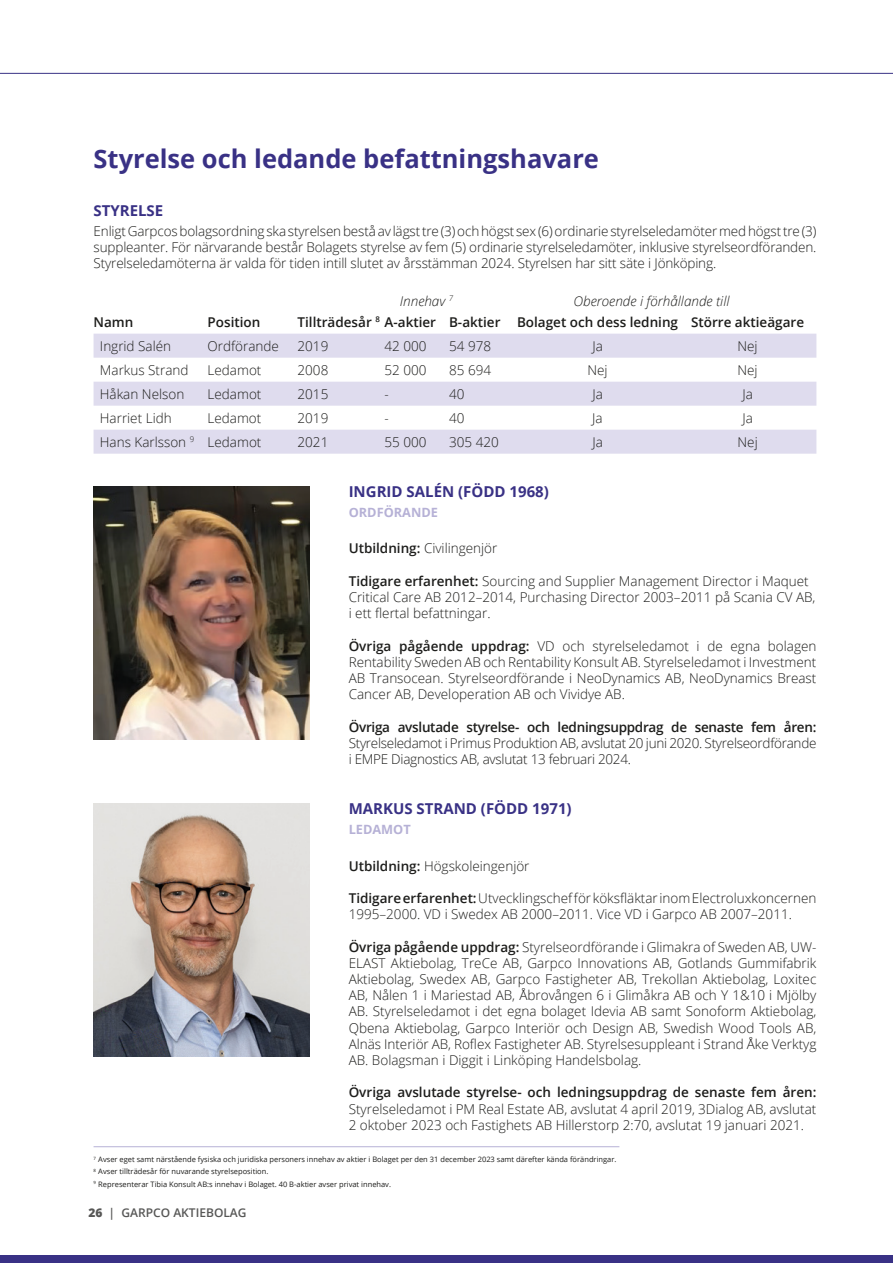
<style>
.page{position:relative;width:893px;height:1263px;background:#fff}
.page>*{position:absolute;margin:0;border:0;box-sizing:border-box;transform-origin:0 0}
.t1{font:700 25.5px "Open Sans";color:#393185}
.t2{font:700 15px "Open Sans";color:#393185}
.t3{font:300 13.5px/16.2px "Open Sans";color:#1d1d1b;text-align:justify}
.t4{font:600 13.5px "Open Sans";color:#1d1d1b}
.t5{font:300 13.5px/16.2px "Open Sans";letter-spacing:-.02em;color:#1d1d1b}
.t6{font:600 13.5px "Open Sans";letter-spacing:-.02em;color:#1d1d1b}
.t7{font:italic 300 13.5px "Open Sans";color:#1d1d1b}
.t8{font:700 12.75px "Open Sans";color:#b6b1d6}
.t9{font:600 12px "Open Sans";color:#575756}
.t10{font:7.5px/12.3px "Open Sans";color:#1d1d1b}
.s1{font-weight:600}
.s2{font-weight:800}
</style>
<div class="page">
<div style="left:0;top:1255px;width:893px;height:8px;background:#393185"></div>
<hr style="left:0;top:73px;width:893px;height:1px;background:#393185">
<div style="left:94px;top:334px;width:722px;height:24px;background:#dfdcee"></div>
<div style="left:94px;top:382px;width:722px;height:24px;background:#dfdcee"></div>
<div style="left:94px;top:430px;width:722px;height:24px;background:#dfdcee"></div>
<img style="left:94px;top:487px;width:216px;height:253px">
<img style="left:94px;top:804px;width:216px;height:253px">
<hr style="left:94px;top:1146px;width:525px;height:1px;background:#b6b1d6">
<h1 class="t1" style="left:94px;top:141px;width:507px">Styrelse och ledande befattningshavare</h1>
<p class="t2" style="left:94px;top:200px;width:71px">STYRELSE</p>
<p class="t3" style="left:94px;top:223px;width:724px">Enligt Garpcos bolagsordning ska styrelsen bestå av lägst tre (3) och högst sex (6) ordinarie styrelseledamöter med högst tre (3) suppleanter. För närvarande består Bolagets styrelse av fem (5) ordinarie styrelseledamöter, inklusive styrelseordföranden.<br>Styrelseledamöterna är valda för tiden intill slutet av årsstämman 2024. Styrelsen har sitt säte i Jönköping.</p>
<p class="t7" style="left:400px;top:291px;width:55px">Innehav <sup>7</sup></p>
<p class="t7" style="left:573px;top:291px;width:158px">Oberoende i förhållande till</p>
<p class="t4" style="left:94px;top:312px;width:41px">Namn</p>
<p class="t4" style="left:208px;top:312px;width:54px">Position</p>
<p class="t4" style="left:298px;top:312px;width:508px">Tillträdesår <sup>8</sup> A-aktier B-aktier Bolaget och dess ledning Större aktieägare</p>
<p class="t3" style="left:100px;top:337px;width:73px">Ingrid Salén</p>
<p class="t3" style="left:208px;top:337px;width:73px">Ordförande</p>
<p class="t3" style="left:298px;top:337px;width:32px">2019</p>
<p class="t3" style="left:385px;top:337px;width:44px">42 000</p>
<p class="t3" style="left:449px;top:337px;width:44px">54 978</p>
<p class="t3" style="left:592px;top:337px;width:12px">Ja</p>
<p class="t3" style="left:737px;top:337px;width:22px">Nej</p>
<p class="t3" style="left:100px;top:361px;width:90px">Markus Strand</p>
<p class="t3" style="left:208px;top:361px;width:55px">Ledamot</p>
<p class="t3" style="left:298px;top:361px;width:32px">2008</p>
<p class="t3" style="left:385px;top:361px;width:44px">52 000</p>
<p class="t3" style="left:449px;top:361px;width:44px">85 694</p>
<p class="t3" style="left:587px;top:361px;width:22px">Nej</p>
<p class="t3" style="left:737px;top:361px;width:22px">Nej</p>
<p class="t3" style="left:100px;top:385px;width:86px">Håkan Nelson</p>
<p class="t3" style="left:208px;top:385px;width:55px">Ledamot</p>
<p class="t3" style="left:298px;top:385px;width:32px">2015</p>
<p class="t3" style="left:385px;top:385px;width:6px">-</p>
<p class="t3" style="left:449px;top:385px;width:17px">40</p>
<p class="t3" style="left:592px;top:385px;width:12px">Ja</p>
<p class="t3" style="left:742px;top:385px;width:12px">Ja</p>
<p class="t3" style="left:100px;top:409px;width:73px">Harriet Lidh</p>
<p class="t3" style="left:208px;top:409px;width:55px">Ledamot</p>
<p class="t3" style="left:298px;top:409px;width:32px">2019</p>
<p class="t3" style="left:385px;top:409px;width:6px">-</p>
<p class="t3" style="left:449px;top:409px;width:17px">40</p>
<p class="t3" style="left:592px;top:409px;width:12px">Ja</p>
<p class="t3" style="left:742px;top:409px;width:12px">Ja</p>
<p class="t3" style="left:100px;top:433px;width:163px">Hans Karlsson <sup>9</sup> Ledamot</p>
<p class="t3" style="left:298px;top:433px;width:32px">2021</p>
<p class="t3" style="left:385px;top:433px;width:44px">55 000</p>
<p class="t3" style="left:449px;top:433px;width:51px">305 420</p>
<p class="t3" style="left:592px;top:433px;width:12px">Ja</p>
<p class="t3" style="left:737px;top:433px;width:22px">Nej</p>
<p class="t2" style="left:349px;top:481px;width:202px">INGRID SALÉN (FÖDD 1968)</p>
<p class="t8" style="left:349px;top:503px;width:91px">ORDFÖRANDE</p>
<p class="t3" style="left:349px;top:540px;width:150px"><span class="s1">Utbildning:</span> Civilingenjör</p>
<p class="t3" style="left:349px;top:572px;width:468px;text-align:left"><span class="s1">Tidigare erfarenhet:</span> Sourcing and Supplier Management Director i Maquet<br>Critical Care AB 2012–2014, Purchasing Director 2003–2011 på Scania CV AB, i ett flertal befattningar.</p>
<p class="t3" style="left:349px;top:637px;width:469px"><span class="s1">Övriga pågående uppdrag:</span> VD och styrelseledamot i de egna bolagen Rentability Sweden AB och Rentability Konsult AB. Styrelseledamot i Investment AB Transocean. Styrelseordförande i NeoDynamics AB, NeoDynamics Breast Cancer AB, Developeration AB och Vividye AB.</p>
<p class="t6" style="left:349px;top:717px;width:469px">Övriga avslutade styrelse- och ledningsuppdrag de senaste fem åren:</p>
<p class="t5" style="left:349px;top:734px;width:469px">Styrelseledamot i Primus Produktion AB, avslutat 20 juni 2020. Styrelseordförande i EMPE Diagnostics AB, avslutat 13 februari 2024.</p>
<p class="t2" style="left:349px;top:798px;width:224px">MARKUS STRAND (FÖDD 1971)</p>
<p class="t8" style="left:349px;top:820px;width:64px">LEDAMOT</p>
<p class="t3" style="left:349px;top:857px;width:182px"><span class="s1">Utbildning:</span> Högskoleingenjör</p>
<p class="t3" style="left:349px;top:889px;width:469px"><span class="s1">Tidigare erfarenhet:</span> Utvecklingschef för köksfläktar inom Electroluxkoncernen<br>1995–2000. VD i Swedex AB 2000–2011. Vice VD i Garpco AB 2007–2011.</p>
<p class="t3" style="left:349px;top:938px;width:469px"><span class="s1">Övriga pågående uppdrag:</span> Styrelseordförande i Glimakra of Sweden AB, UW-ELAST Aktiebolag, TreCe AB, Garpco Innovations AB, Gotlands Gummifabrik Aktiebolag, Swedex AB, Garpco Fastigheter AB, Trekollan Aktiebolag, Loxitec AB, Nålen 1 i Mariestad AB, Åbrovången 6 i Glimåkra AB och Y 1&amp;10 i Mjölby AB. Styrelseledamot i det egna bolaget Idevia AB samt Sonoform Aktiebolag, Qbena Aktiebolag, Garpco Interiör och Design AB, Swedish Wood Tools AB, Alnäs Interiör AB, Roflex Fastigheter AB. Styrelsesuppleant i Strand Åke Verktyg AB. Bolagsman i Diggit i Linköping Handelsbolag.</p>
<p class="t4" style="left:349px;top:1083px;width:469px">Övriga avslutade styrelse- och ledningsuppdrag de senaste fem åren:</p>
<p class="t3" style="left:349px;top:1100px;width:469px">Styrelseledamot i PM Real Estate AB, avslutat 4 april 2019, 3Dialog AB, avslutat<br>2 oktober 2023 och Fastighets AB Hillerstorp 2:70, avslutat 19 januari 2021.</p>
<p class="t10" style="left:94px;top:1153px;width:524px"><sup>7</sup> Avser eget samt närstående fysiska och juridiska personers innehav av aktier i Bolaget per den 31 december 2023 samt därefter kända förändringar.<br><sup>8</sup> Avser tillträdesår för nuvarande styrelseposition.<br><sup>9</sup> Representerar Tibia Konsult AB:s innehav i Bolaget. 40 B-aktier avser privat innehav.</p>
<p class="t9" style="left:88px;top:1204px;width:160px"><span class="s2">26</span> | GARPCO AKTIEBOLAG</p>
</div>
